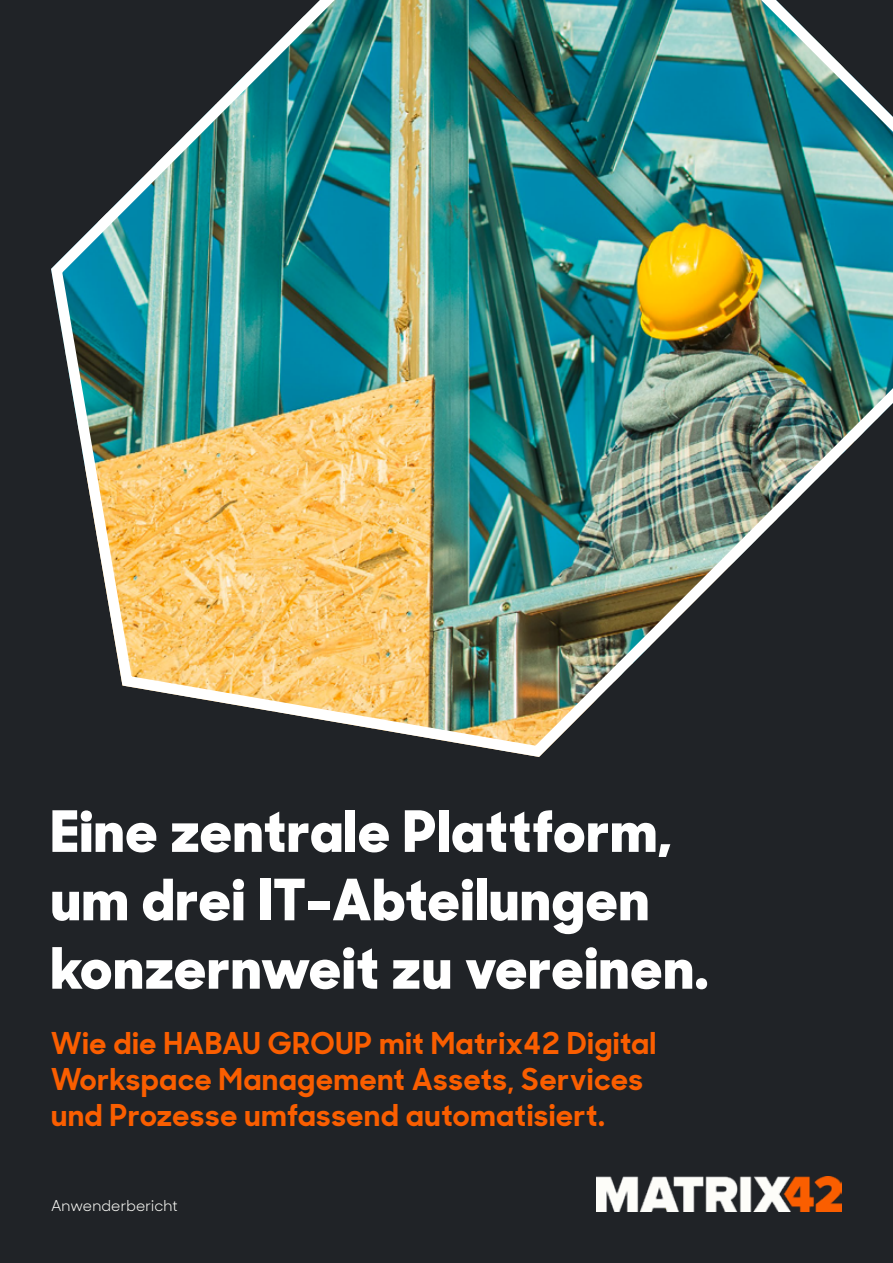
<style>
.page{position:relative;width:893px;height:1263px;background:#202327}
.page>*{position:absolute;margin:0;border:0;box-sizing:border-box;transform-origin:0 0}
.t1{font:800 57px/68.4px "Sharp Sans Display No 1";letter-spacing:.03em;color:#fff}
.t2{font:700 30px/36px "Sharp Sans Display No 1";letter-spacing:.03em;color:#fa5e00}
.t3{font:15px "Sharp Sans Display No 1";letter-spacing:.01em;color:#fdfdf9}
</style>
<div class="page">
<img style="left:51px;top:0;width:842px;height:757px">
<img style="left:597px;top:1176px;width:245px;height:36px">
<h1 class="t1" style="left:51px;top:794px;width:658px">Eine zentrale Plattform, um drei IT-Abteilungen konzernweit zu vereinen.</h1>
<p class="t2" style="left:51px;top:1023px;width:607px">Wie die HABAU GROUP mit Matrix42 Digital<br>Workspace Management Assets, Services und Prozesse umfassend automatisiert.</p>
<p class="t3" style="left:51px;top:1194px;width:128px">Anwenderbericht</p>
</div>
